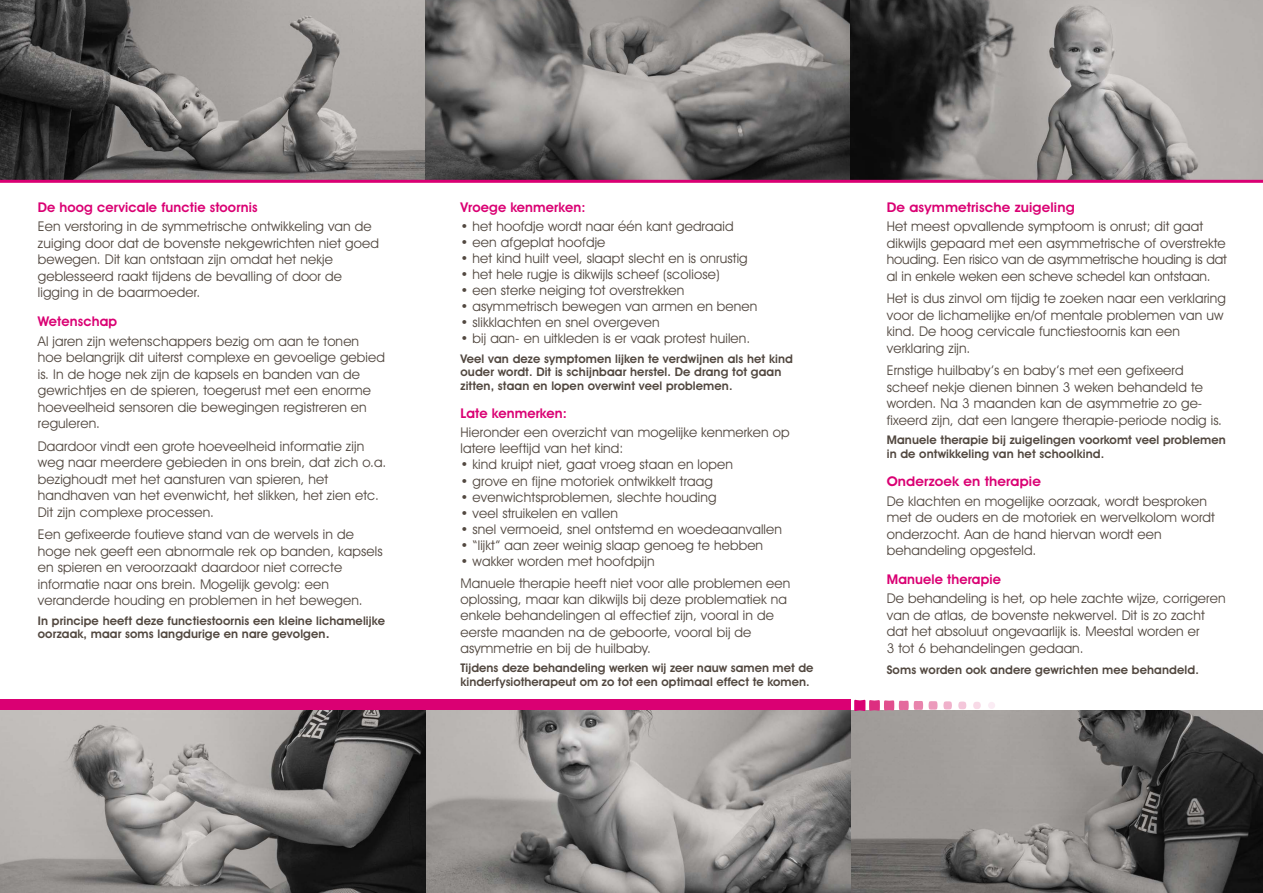
<style>
.page{position:relative;width:1263px;height:893px;background:#fff}
.page>*{position:absolute;margin:0;border:0;box-sizing:border-box;transform-origin:0 0}
.t1{font:13.5px/16.5px "Avant Garde IT Cby BT";letter-spacing:.01em;color:#524840}
.t2{font:600 13.5px "Avant Garde IT Cby BT";letter-spacing:.01em;color:#da0073}
.t3{font:600 13.5px "Avant Garde IT Cby BT";letter-spacing:.01em;color:#da0073;scale:1.04 1}
.t4{font:600 12px/13.5px "Avant Garde IT Cby BT";letter-spacing:.01em;color:#524840}
.s1{font-size:13.5px}
</style>
<div class="page">
<img style="left:0;top:0;width:1263px;height:180px">
<img style="left:0;top:709px;width:1263px;height:184px">
<svg style="left:854px;top:700px;width:83px;height:11px"></svg>
<svg style="left:943px;top:701px;width:9px;height:8px"></svg>
<svg style="left:958px;top:701px;width:8px;height:8px"></svg>
<svg style="left:973px;top:702px;width:8px;height:7px"></svg>
<div style="left:988px;top:702px;width:7px;height:7px;background:#fbecf4;border-radius:50%"></div>
<div style="left:0;top:700px;width:850px;height:10px;background:#da0073"></div>
<hr style="left:0;top:180px;width:1263px;height:3px;background:#da0073">
<p class="t2" style="left:38px;top:199px;width:221px">De hoog cervicale functie stoornis</p>
<p class="t1" style="left:38px;top:218px;width:343px">Een verstoring in de symmetrische ontwikkeling van de zuiging door dat de bovenste nekgewrichten niet goed bewegen. Dit kan ontstaan zijn omdat het nekje geblesseerd raakt tijdens de bevalling of door de ligging in de baarmoeder.</p>
<p class="t2" style="left:38px;top:313px;width:81px">Wetenschap</p>
<p class="t1" style="left:38px;top:333px;width:349px">Al jaren zijn wetenschappers bezig om aan te tonen hoe belangrijk dit uiterst complexe en gevoelige gebied is. In de hoge nek zijn de kapsels en banden van de gewrichtjes en de spieren, toegerust met een enorme hoeveelheid sensoren die bewegingen registreren en reguleren.</p>
<p class="t1" style="left:38px;top:438px;width:350px">Daardoor vindt een grote hoeveelheid informatie zijn weg naar meerdere gebieden in ons brein, dat zich o.a. bezighoudt met het aansturen van spieren, het handhaven van het evenwicht, het slikken, het zien etc.<br>Dit zijn complexe processen.</p>
<p class="t1" style="left:38px;top:526px;width:346px">Een gefixeerde foutieve stand van de wervels in de hoge nek geeft een abnormale rek op banden, kapsels en spieren en veroorzaakt daardoor niet correcte informatie naar ons brein. Mogelijk gevolg: een veranderde houding en problemen in het bewegen.</p>
<p class="t4" style="left:38px;top:614px;width:349px">In principe heeft deze functiestoornis een kleine lichamelijke oorzaak, maar soms langdurige en nare gevolgen<span class="s1">.</span></p>
<p class="t2" style="left:460px;top:199px;width:126px">Vroege kenmerken:</p>
<p class="t1" style="left:460px;top:217px;width:275px">• het hoofdje wordt naar één kant gedraaid</p>
<p class="t1" style="left:460px;top:234px;width:146px">• een afgeplat hoofdje</p>
<p class="t1" style="left:460px;top:250px;width:289px">• het kind huilt veel, slaapt slecht en is onrustig</p>
<p class="t1" style="left:460px;top:266px;width:261px">• het hele rugje is dikwijls scheef (scoliose)</p>
<p class="t1" style="left:460px;top:282px;width:225px">• een sterke neiging tot overstrekken</p>
<p class="t1" style="left:460px;top:298px;width:298px">• asymmetrisch bewegen van armen en benen</p>
<p class="t1" style="left:460px;top:314px;width:201px">• slikklachten en snel overgeven</p>
<p class="t1" style="left:460px;top:330px;width:291px">• bij aan- en uitkleden is er vaak protest huilen.</p>
<p class="t4" style="left:460px;top:351px;width:334px">Veel van deze symptomen lijken te verdwijnen als het kind ouder wordt. Dit is schijnbaar herstel. De drang tot gaan zitten, staan en lopen overwint veel problemen.</p>
<p class="t2" style="left:460px;top:405px;width:108px">Late kenmerken:</p>
<p class="t1" style="left:460px;top:424px;width:331px">Hieronder een overzicht van mogelijke kenmerken op latere leeftijd van het kind:</p>
<p class="t1" style="left:460px;top:456px;width:274px">• kind kruipt niet, gaat vroeg staan en lopen</p>
<p class="t1" style="left:460px;top:472px;width:254px">• grove en fijne motoriek ontwikkelt traag</p>
<p class="t1" style="left:460px;top:488px;width:258px">• evenwichtsproblemen, slechte houding</p>
<p class="t1" style="left:460px;top:504px;width:159px">• veel struikelen en vallen</p>
<p class="t1" style="left:460px;top:520px;width:323px">• snel vermoeid, snel ontstemd en woedeaanvallen</p>
<p class="t1" style="left:460px;top:537px;width:304px">• “lijkt” aan zeer weinig slaap genoeg te hebben</p>
<p class="t1" style="left:460px;top:550px;width:331px;line-height:22.2px">• wakker worden met hoofdpijn<br>Manuele therapie heeft niet voor alle problemen een</p>
<p class="t1" style="left:460px;top:591px;width:328px">oplossing, maar kan dikwijls bij deze problematiek na enkele behandelingen al effectief zijn, vooral in de eerste maanden na de geboorte, vooral bij de asymmetrie en bij de huilbaby.</p>
<p class="t4" style="left:460px;top:661px;width:354px">Tijdens deze behandeling werken wij zeer nauw samen met de kinderfysiotherapeut om zo tot een optimaal effect te komen.</p>
<p class="t3" style="left:887px;top:199px;width:182px">De asymmetrische zuigeling</p>
<p class="t1" style="left:887px;top:218px;width:341px">Het meest opvallende symptoom is onrust; dit gaat dikwijls gepaard met een asymmetrische of overstrekte houding. Een risico van de asymmetrische houding is dat al in enkele weken een scheve schedel kan ontstaan.</p>
<p class="t1" style="left:887px;top:290px;width:341px">Het is dus zinvol om tijdig te zoeken naar een verklaring voor de lichamelijke en/of mentale problemen van uw kind. De hoog cervicale functiestoornis kan een verklaring zijn.</p>
<p class="t1" style="left:887px;top:362px;width:337px">Ernstige huilbaby’s en baby’s met een gefixeerd scheef nekje dienen binnen 3 weken behandeld te worden. Na 3 maanden kan de asymmetrie zo ge&shy;fixeerd zijn, dat een langere therapie-periode nodig is.</p>
<p class="t4" style="left:887px;top:433px;width:341px">Manuele therapie bij zuigelingen voorkomt veel problemen in de ontwikkeling van het schoolkind.</p>
<p class="t3" style="left:887px;top:473px;width:150px">Onderzoek en therapie</p>
<p class="t1" style="left:887px;top:492px;width:330px">De klachten en mogelijke oorzaak, wordt besproken met de ouders en de motoriek en wervelkolom wordt onderzocht. Aan de hand hiervan wordt een behandeling opgesteld.</p>
<p class="t2" style="left:887px;top:571px;width:116px">Manuele therapie</p>
<p class="t1" style="left:887px;top:590px;width:340px">De behandeling is het, op hele zachte wijze, corrigeren van de atlas, de bovenste nekwervel. Dit is zo zacht dat het absoluut ongevaarlijk is. Meestal worden er<br>3 tot 6 behandelingen gedaan.</p>
<p class="t4" style="left:887px;top:663px;width:314px">Soms worden ook andere gewrichten mee behandeld.</p>
</div>
